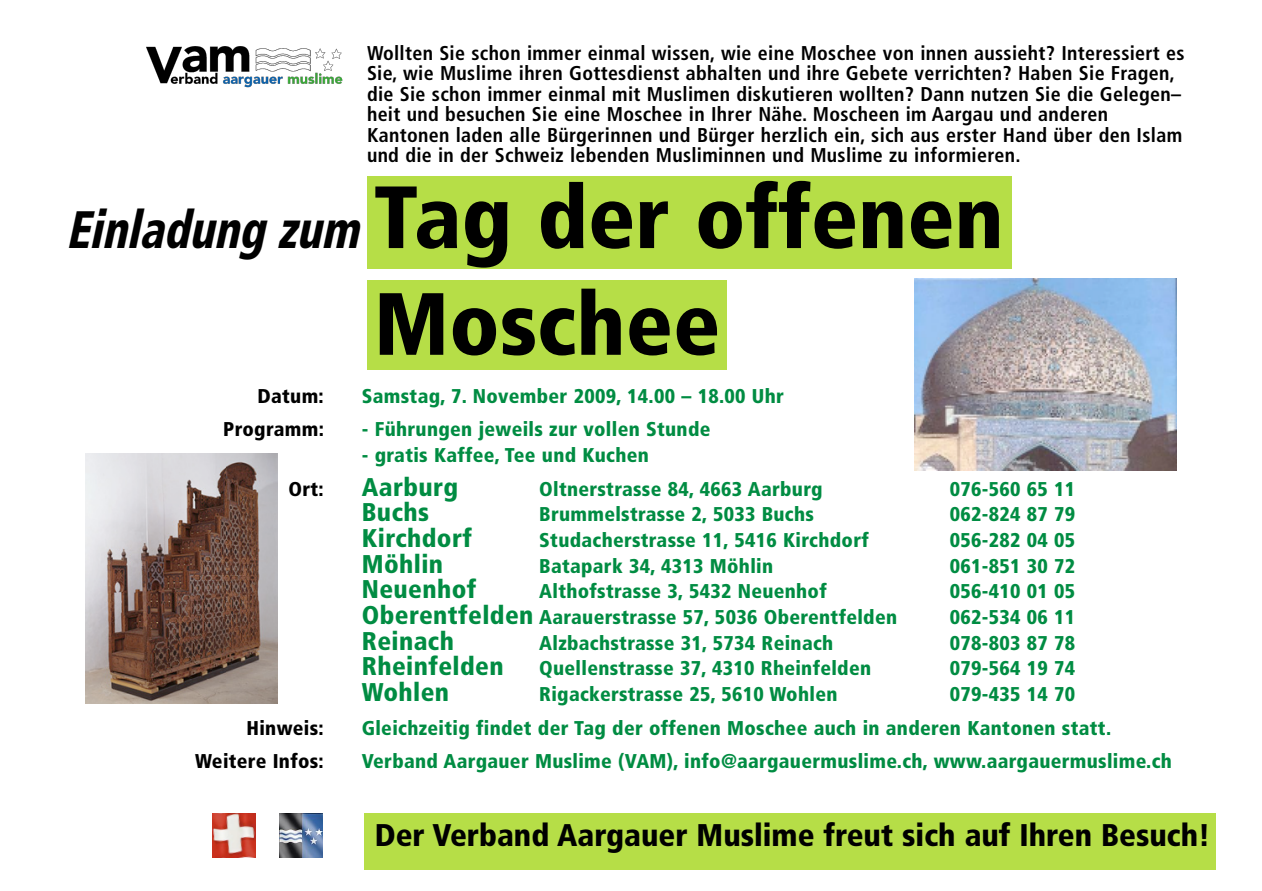
<style>
.page{position:relative;width:1262px;height:891px;background:#fff}
.page>*{position:absolute;margin:0;border:0;box-sizing:border-box;transform-origin:0 0}
.t1{font:900 condensed 88.2px/106.6px "Frutiger";color:#000;text-align:center}
.t2{font:900 condensed 31.35px "Frutiger";color:#000}
.t3{font:900 condensed 25.65px "Frutiger";letter-spacing:.015em;color:#008c42}
.t4{font:900 condensed 19.95px "Frutiger";letter-spacing:.015em;color:#008c42}
.t5{font:700 condensed 19.95px/20.5px "Frutiger";letter-spacing:.015em;color:#000}
.t6{font:900 condensed 19.95px "Frutiger";letter-spacing:.015em;color:#000}
.s1{font-style:italic;font-size:52.65px}
.s2{font-size:25.65px}
</style>
<div class="page">
<div style="left:367px;top:281px;width:360px;height:89px;background:#b6de47"></div>
<img style="left:147px;top:46px;width:195px;height:42px">
<img style="left:280px;top:814px;width:43px;height:43px">
<img style="left:212px;top:814px;width:43px;height:43px">
<div style="left:367px;top:176px;width:645px;height:93px;background:#b6de47"></div>
<div style="left:365px;top:813px;width:851px;height:57px;background:#b6de47"></div>
<img style="left:86px;top:454px;width:191px;height:249px">
<img style="left:914px;top:279px;width:262px;height:192px">
<p class="t5" style="left:367px;top:44px;width:819px">Wollten Sie schon immer einmal wissen, wie eine Moschee von innen aussieht? Interessiert es Sie, wie Muslime ihren Gottesdienst abhalten und ihre Gebete verrichten? Haben Sie Fragen, die Sie schon immer einmal mit Muslimen diskutieren wollten? Dann nutzen Sie die Gelegen– heit und besuchen Sie eine Moschee in Ihrer Nähe. Moscheen im Aargau und anderen Kantonen laden alle Bürgerinnen und Bürger herzlich ein, sich aus erster Hand über den Islam und die in der Schweiz lebenden Musliminnen und Muslime zu informieren.</p>
<h1 class="t1" style="left:66px;top:171px;width:939px"><span class="s1">Einladung zum</span> Tag der offenen<br>Moschee</h1>
<p class="t6" style="left:257px;top:388px;width:68px">Datum:</p>
<p class="t4" style="left:362px;top:388px;width:423px">Samstag, 7. November 2009, 14.00 – 18.00 Uhr</p>
<p class="t6" style="left:223px;top:421px;width:102px">Programm:</p>
<p class="t4" style="left:362px;top:421px;width:350px">- Führungen jeweils zur vollen Stunde</p>
<p class="t4" style="left:362px;top:447px;width:288px">- gratis Kaffee, Tee und Kuchen</p>
<p class="t6" style="left:288px;top:481px;width:37px">Ort:</p>
<p class="t3" style="left:362px;top:476px;width:98px">Aarburg</p>
<p class="t4" style="left:539px;top:481px;width:285px">Oltnerstrasse 84, 4663 Aarburg</p>
<p class="t4" style="left:949px;top:481px;width:127px">076-560 65 11</p>
<p class="t3" style="left:362px;top:502px;width:69px">Buchs</p>
<p class="t4" style="left:539px;top:506px;width:276px">Brummelstrasse 2, 5033 Buchs</p>
<p class="t4" style="left:949px;top:506px;width:127px">062-824 87 79</p>
<p class="t3" style="left:362px;top:528px;width:112px">Kirchdorf</p>
<p class="t4" style="left:539px;top:532px;width:331px">Studacherstrasse 11, 5416 Kirchdorf</p>
<p class="t4" style="left:949px;top:532px;width:127px">056-282 04 05</p>
<p class="t3" style="left:362px;top:553px;width:83px">Möhlin</p>
<p class="t4" style="left:539px;top:558px;width:235px">Batapark 34, 4313 Möhlin</p>
<p class="t4" style="left:949px;top:558px;width:127px">061-851 30 72</p>
<p class="t3" style="left:362px;top:579px;width:116px">Neuenhof</p>
<p class="t4" style="left:539px;top:583px;width:289px">Althofstrasse 3, 5432 Neuenhof</p>
<p class="t4" style="left:949px;top:583px;width:127px">056-410 01 05</p>
<p class="t4" style="left:362px;top:609px;width:537px"><span class="s2">Oberentfelden</span> Aarauerstrasse 57, 5036 Oberentfelden</p>
<p class="t4" style="left:949px;top:609px;width:127px">062-534 06 11</p>
<p class="t3" style="left:362px;top:630px;width:94px">Reinach</p>
<p class="t4" style="left:539px;top:635px;width:295px">Alzbachstrasse 31, 5734 Reinach</p>
<p class="t4" style="left:949px;top:635px;width:127px">078-803 87 78</p>
<p class="t3" style="left:362px;top:656px;width:143px">Rheinfelden</p>
<p class="t4" style="left:539px;top:660px;width:333px">Quellenstrasse 37, 4310 Rheinfelden</p>
<p class="t4" style="left:949px;top:660px;width:127px">079-564 19 74</p>
<p class="t3" style="left:362px;top:682px;width:89px">Wohlen</p>
<p class="t4" style="left:539px;top:686px;width:300px">Rigackerstrasse 25, 5610 Wohlen</p>
<p class="t4" style="left:949px;top:686px;width:127px">079-435 14 70</p>
<p class="t6" style="left:246px;top:720px;width:79px">Hinweis:</p>
<p class="t4" style="left:362px;top:720px;width:751px">Gleichzeitig findet der Tag der offenen Moschee auch in anderen Kantonen statt.</p>
<p class="t6" style="left:195px;top:753px;width:130px">Weitere Infos:</p>
<p class="t4" style="left:362px;top:753px;width:811px">Verband Aargauer Muslime (VAM), info@aargauermuslime.ch, www.aargauermuslime.ch</p>
<h2 class="t2" style="left:375px;top:822px;width:837px">Der Verband Aargauer Muslime freut sich auf Ihren Besuch!</h2>
</div>
